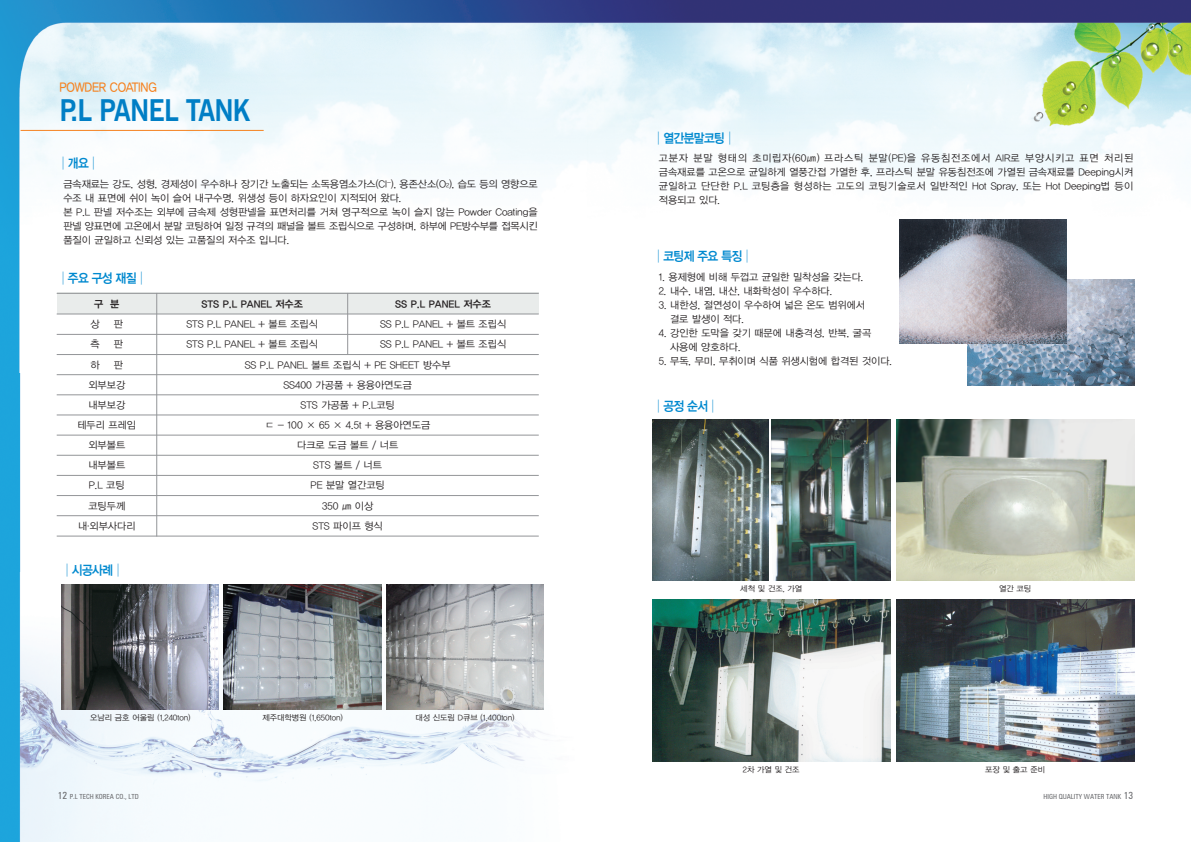
<style>
.page{position:relative;width:1191px;height:842px;background:#fff}
.page>*{position:absolute;margin:0;border:0;box-sizing:border-box;transform-origin:0 0}
.t1{font:700 30px "News Gothic BT";letter-spacing:-.025em;color:#007ec5;scale:.9 1}
.t2{font:13px "YDVYGO14";letter-spacing:-.05em;color:#0089cf;scale:.9 1}
.t3{font:13px "YDVYGO13";letter-spacing:-.015em;color:#f58220;scale:.9 1}
.t4{font:10px/14px "YDVYGO12";color:#231f20}
.t5{font:10px "YDVYGO14";color:#231f20}
.t6{font:8px "YDVYGO12";color:#231f20}
.t7{font:condensed 7px "Zurich BT";color:#6c6d70}
.s1{font-size:6px}
.s2{font-size:10px}
</style>
<div class="page">
<img style="left:0;top:0;width:1135px;height:842px">
<img style="left:17px;top:0;width:1174px;height:373px">
<img style="left:19px;top:573px;width:574px;height:269px">
<img style="left:967px;top:280px;width:167px;height:106px">
<img style="left:899px;top:219px;width:167px;height:124px">
<img style="left:652px;top:419px;width:116px;height:162px">
<img style="left:771px;top:419px;width:119px;height:162px">
<img style="left:652px;top:600px;width:238px;height:161px">
<img style="left:896px;top:419px;width:238px;height:162px">
<img style="left:896px;top:600px;width:238px;height:161px">
<hr style="left:21px;top:130px;width:243px;height:1px;background:#f58220">
<div style="left:57px;top:293px;width:100px;height:21px;background:#e9eceb"></div>
<div style="left:157px;top:293px;width:191px;height:21px;background:#e9eceb"></div>
<div style="left:348px;top:293px;width:190px;height:21px;background:#e9eceb"></div>
<div style="left:57px;top:314px;width:100px;height:20px;background:#fff"></div>
<div style="left:157px;top:314px;width:191px;height:20px;background:#fff"></div>
<div style="left:348px;top:314px;width:190px;height:20px;background:#fff"></div>
<div style="left:57px;top:334px;width:100px;height:20px;background:#fff"></div>
<div style="left:157px;top:334px;width:191px;height:20px;background:#fff"></div>
<div style="left:348px;top:334px;width:190px;height:20px;background:#fff"></div>
<div style="left:57px;top:354px;width:100px;height:21px;background:#fff"></div>
<div style="left:157px;top:354px;width:381px;height:21px;background:#fff"></div>
<div style="left:57px;top:375px;width:100px;height:20px;background:#fff"></div>
<div style="left:157px;top:375px;width:381px;height:20px;background:#fff"></div>
<div style="left:57px;top:395px;width:100px;height:20px;background:#fff"></div>
<div style="left:157px;top:395px;width:381px;height:20px;background:#fff"></div>
<div style="left:57px;top:415px;width:100px;height:20px;background:#fff"></div>
<div style="left:157px;top:415px;width:381px;height:20px;background:#fff"></div>
<div style="left:57px;top:435px;width:100px;height:20px;background:#fff"></div>
<div style="left:157px;top:435px;width:381px;height:20px;background:#fff"></div>
<div style="left:57px;top:455px;width:100px;height:20px;background:#fff"></div>
<div style="left:157px;top:455px;width:381px;height:20px;background:#fff"></div>
<div style="left:57px;top:475px;width:100px;height:20px;background:#fff"></div>
<div style="left:157px;top:475px;width:381px;height:20px;background:#fff"></div>
<div style="left:57px;top:495px;width:100px;height:21px;background:#fff"></div>
<div style="left:157px;top:495px;width:381px;height:21px;background:#fff"></div>
<div style="left:57px;top:516px;width:100px;height:20px;background:#fff"></div>
<div style="left:157px;top:516px;width:381px;height:20px;background:#fff"></div>
<hr style="left:157px;top:293px;width:1px;height:243px;background:#939598">
<hr style="left:347px;top:293px;width:1px;height:62px;background:#939598">
<hr style="left:57px;top:293px;width:482px;height:1px;background:#939598">
<hr style="left:57px;top:314px;width:482px;height:1px;background:#939598">
<hr style="left:57px;top:334px;width:482px;height:1px;background:#939598">
<hr style="left:57px;top:354px;width:482px;height:1px;background:#939598">
<hr style="left:57px;top:374px;width:482px;height:1px;background:#939598">
<hr style="left:57px;top:395px;width:482px;height:1px;background:#939598">
<hr style="left:57px;top:415px;width:482px;height:1px;background:#939598">
<hr style="left:57px;top:435px;width:482px;height:1px;background:#939598">
<hr style="left:57px;top:455px;width:482px;height:1px;background:#939598">
<hr style="left:57px;top:475px;width:482px;height:1px;background:#939598">
<hr style="left:57px;top:495px;width:482px;height:1px;background:#939598">
<hr style="left:57px;top:515px;width:482px;height:1px;background:#939598">
<hr style="left:57px;top:536px;width:482px;height:1px;background:#939598">
<img style="left:62px;top:584px;width:157px;height:125px">
<img style="left:224px;top:584px;width:157px;height:125px">
<img style="left:386px;top:584px;width:157px;height:125px">
<h2 class="t3" style="left:60px;top:80px;width:109px">POWDER COATING</h2>
<h1 class="t1" style="left:60px;top:99px;width:214px">P.L PANEL TANK</h1>
<h2 class="t2" style="left:58px;top:156px;width:47px">│개요│</h2>
<p class="t4" style="left:63px;top:177px;width:476px">금속재료는 강도, 성형, 경제성이 우수하나 장기간 노출되는 소독용염소가스(Cl<sup>-</sup>), 용존산소(O<span class="s1">2</span>), 습도 등의 영향으로 수조 내 표면에 쉬이 녹이 슬어 내구수명, 위생성 등이 하자요인이 지적되어 왔다.<br>본 P.L 판넬 저수조는 외부에 금속제 성형판넬을 표면처리를 거쳐 영구적으로 녹이 슬지 않는 Powder Coating을 판넬 양표면에 고온에서 분말 코팅하여 일정 규격의 패널을 볼트 조립식으로 구성하며, 하부에 PE방수부를 접목시킨 품질이 균일하고 신뢰성 있는 고품질의 저수조 입니다.</p>
<h2 class="t2" style="left:58px;top:270px;width:100px">│주요 구성 재질│</h2>
<p class="t5" style="left:94px;top:298px;width:27px">구 분</p>
<p class="t5" style="left:201px;top:298px;width:103px">STS P.L PANEL 저수조</p>
<p class="t5" style="left:395px;top:298px;width:97px">SS P.L PANEL 저수조</p>
<p class="t4" style="left:91px;top:317px;width:11px">상</p>
<p class="t4" style="left:114px;top:317px;width:11px">판</p>
<p class="t4" style="left:186px;top:317px;width:133px">STS P.L PANEL + 볼트 조립식</p>
<p class="t4" style="left:380px;top:317px;width:128px">SS P.L PANEL + 볼트 조립식</p>
<p class="t4" style="left:91px;top:337px;width:11px">측</p>
<p class="t4" style="left:114px;top:337px;width:11px">판</p>
<p class="t4" style="left:186px;top:337px;width:133px">STS P.L PANEL + 볼트 조립식</p>
<p class="t4" style="left:380px;top:337px;width:128px">SS P.L PANEL + 볼트 조립식</p>
<p class="t4" style="left:91px;top:358px;width:11px">하</p>
<p class="t4" style="left:114px;top:358px;width:11px">판</p>
<p class="t4" style="left:245px;top:358px;width:207px">SS P.L PANEL 볼트 조립식 + PE SHEET 방수부</p>
<p class="t4" style="left:88px;top:378px;width:38px">외부보강</p>
<p class="t4" style="left:283px;top:378px;width:130px">SS400 가공품 + 용융아연도금</p>
<p class="t4" style="left:88px;top:398px;width:38px">내부보강</p>
<p class="t4" style="left:300px;top:398px;width:96px">STS 가공품 + P.L코팅</p>
<p class="t4" style="left:77px;top:418px;width:60px">테두리 프레임</p>
<p class="t4" style="left:265px;top:418px;width:167px">ㄷ - 100 × 65 × 4.5t + 용융아연도금</p>
<p class="t4" style="left:88px;top:438px;width:38px">외부볼트</p>
<p class="t4" style="left:297px;top:438px;width:102px">다크로 도금 볼트 / 너트</p>
<p class="t4" style="left:88px;top:458px;width:38px">내부볼트</p>
<p class="t4" style="left:313px;top:458px;width:70px">STS 볼트 / 너트</p>
<p class="t4" style="left:89px;top:478px;width:37px">P.L 코팅</p>
<p class="t4" style="left:311px;top:478px;width:76px">PE 분말 열간코팅</p>
<p class="t4" style="left:88px;top:499px;width:38px">코팅두께</p>
<p class="t4" style="left:322px;top:499px;width:53px">350 ㎛ 이상</p>
<p class="t4" style="left:78px;top:519px;width:59px">내·외부사다리</p>
<p class="t4" style="left:312px;top:519px;width:72px">STS 파이프 형식</p>
<h2 class="t2" style="left:62px;top:563px;width:70px">│시공사례│</h2>
<p class="t6" style="left:90px;top:713px;width:102px">오남리 금호 어울림 (1,240ton)</p>
<p class="t6" style="left:262px;top:713px;width:82px">제주대학병원 (1,650ton)</p>
<p class="t6" style="left:415px;top:713px;width:100px">대성 신도림 D큐브 (1,400ton)</p>
<p class="t7" style="left:58px;top:792px;width:82px"><span class="s2">12</span> P.L TECH KOREA CO., LTD</p>
<h2 class="t2" style="left:653px;top:130px;width:93px">│열간분말코팅│</h2>
<p class="t4" style="left:659px;top:151px;width:476px;text-align:justify">고분자 분말 형태의 초미립자(60㎛) 프라스틱 분말(PE)을 유동침전조에서 AIR로 부양시키고 표면 처리된 금속재료를 고온으로 균일하게 열풍간접 가열한 후, 프라스틱 분말 유동침전조에 가열된 금속재료를 Deeping시켜 균일하고 단단한 P.L 코팅층을 형성하는 고도의 코팅기술로서 일반적인 Hot Spray, 또는 Hot Deeping법 등이 적용되고 있다.</p>
<h2 class="t2" style="left:653px;top:248px;width:112px">│코팅제 주요 특징│</h2>
<p class="t4" style="left:659px;top:270px;width:206px">1. 용제형에 비해 두껍고 균일한 밀착성을 갖는다.</p>
<p class="t4" style="left:659px;top:284px;width:175px">2. 내수, 내염, 내산, 내화학성이 우수하다.</p>
<p class="t4" style="left:670px;top:298px;width:196px;text-indent:-11px">3. 내한성, 절연성이 우수하여 넓은 온도 범위에서 결로 발생이 적다.</p>
<p class="t4" style="left:670px;top:326px;width:203px;text-indent:-11px">4. 강인한 도막을 갖기 때문에 내충격성, 반복, 굴곡 사용에 양호하다.</p>
<p class="t4" style="left:659px;top:354px;width:235px">5. 무독, 무미, 무취이며 식품 위생시험에 합격된 것이다.</p>
<h2 class="t2" style="left:653px;top:398px;width:74px">│공정 순서│</h2>
<p class="t6" style="left:740px;top:583px;width:63px">세척 및 건조, 가열</p>
<p class="t6" style="left:999px;top:583px;width:34px">열간 코팅</p>
<p class="t6" style="left:743px;top:765px;width:58px">2차 가열 및 건조</p>
<p class="t6" style="left:985px;top:765px;width:61px">포장 및 출고 준비</p>
<p class="t7" style="left:1043px;top:792px;width:91px">HIGH QUALITY WATER TANK <span class="s2">13</span></p>
</div>
